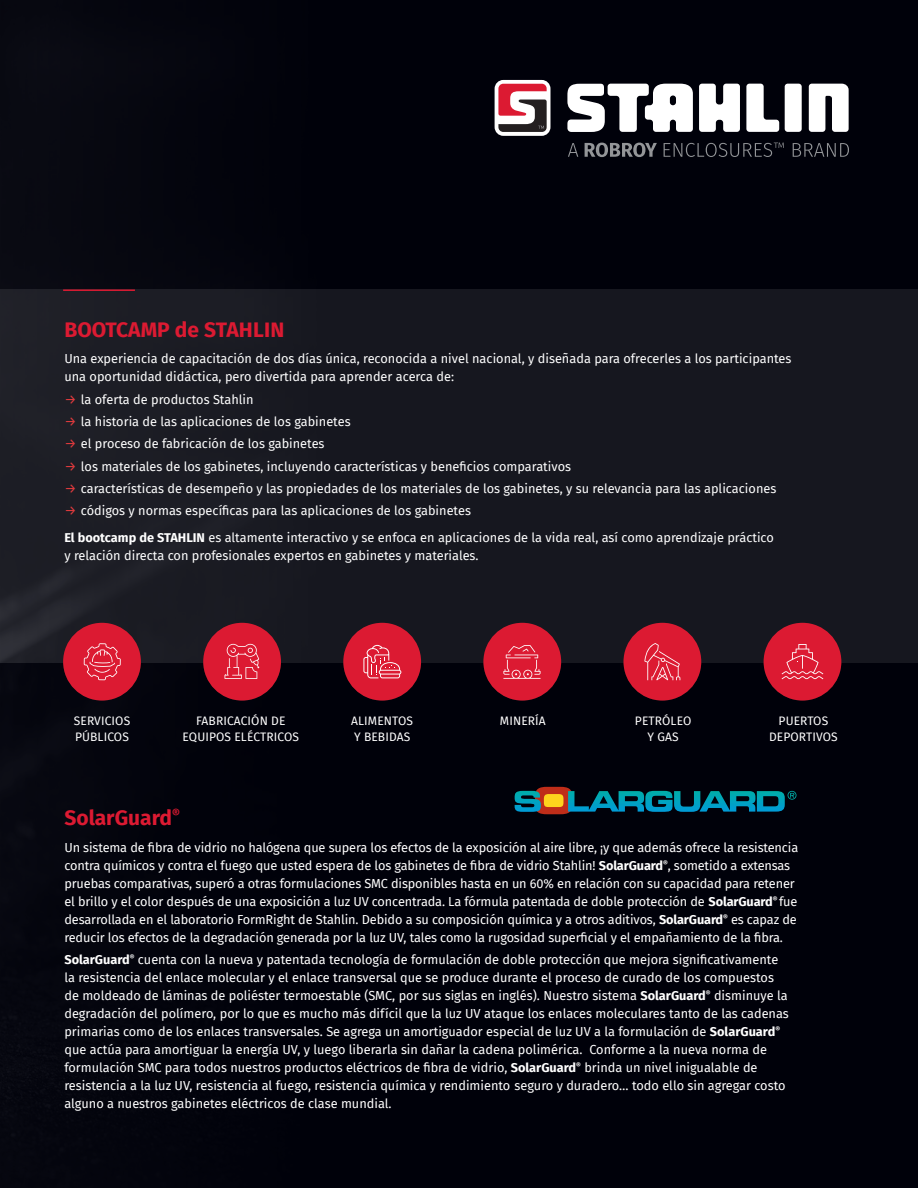
<style>
.page{position:relative;width:918px;height:1188px;background:#00010a}
.page>*{position:absolute;margin:0;border:0;box-sizing:border-box;transform-origin:0 0}
.t1{font:700 21px "Fira Sans";color:#dc1a32}
.t2{font:12.75px/18px "Fira Sans";color:#fff}
.t3{font:12px/15.6px "Fira Sans";letter-spacing:.01em;color:#fff;text-align:center}
.s1{font-size:13.5px;color:#df3a3d}
.s2{font-weight:700}
</style>
<div class="page">
<div style="left:0;top:289px;width:918px;height:374px;background:#16171f"></div>
<div style="left:495px;top:80px;width:56px;height:56px;background:#fff;border-radius:9px"></div>
<svg style="left:699px;top:84px;width:41px;height:48px;background:#dededf"></svg>
<svg style="left:746px;top:84px;width:33px;height:48px"></svg>
<div style="left:785px;top:84px;width:17px;height:48px;background:#fff;border-radius:3px"></div>
<svg style="left:809px;top:84px;width:40px;height:48px;background:#dadadc"></svg>
<svg style="left:567px;top:84px;width:126px;height:48px"></svg>
<svg style="left:568px;top:143px;width:10px;height:14px"></svg>
<svg style="left:585px;top:143px;width:72px;height:14px"></svg>
<svg style="left:664px;top:143px;width:120px;height:14px"></svg>
<svg style="left:793px;top:143px;width:56px;height:14px"></svg>
<svg style="left:498px;top:84px;width:49px;height:48px"></svg>
<hr style="left:63px;top:289px;width:72px;height:2px;background:#dc1a32">
<div style="left:63px;top:623px;width:78px;height:78px;background:#dc1a32;border-radius:50%"></div>
<svg style="left:84px;top:643px;width:37px;height:37px"></svg>
<div style="left:343px;top:623px;width:78px;height:78px;background:#dc1a32;border-radius:50%"></div>
<svg style="left:363px;top:645px;width:38px;height:33px"></svg>
<div style="left:203px;top:623px;width:78px;height:78px;background:#dc1a32;border-radius:50%"></div>
<svg style="left:225px;top:644px;width:34px;height:35px"></svg>
<div style="left:483px;top:623px;width:78px;height:78px;background:#dc1a32;border-radius:50%"></div>
<svg style="left:503px;top:645px;width:38px;height:34px"></svg>
<div style="left:624px;top:623px;width:77px;height:78px;background:#dc1a32;border-radius:50%"></div>
<svg style="left:644px;top:643px;width:36px;height:37px"></svg>
<div style="left:764px;top:623px;width:77px;height:78px;background:#dc1a32;border-radius:50%"></div>
<svg style="left:782px;top:644px;width:41px;height:35px"></svg>
<svg style="left:515px;top:787px;width:281px;height:27px"></svg>
<h1 class="t1" style="left:64px;top:312px;width:222px">BOOTCAMP de STAHLIN</h1>
<p class="t2" style="left:64px;top:350px;width:729px">Una experiencia de capacitación de dos días única, reconocida a nivel nacional, y diseñada para ofrecerles a los participantes una oportunidad didáctica, pero divertida para aprender acerca de:</p>
<p class="t2" style="left:64px;top:390px;width:191px"><span class="s1">→</span> la oferta de productos Stahlin</p>
<p class="t2" style="left:64px;top:412px;width:288px"><span class="s1">→</span> la historia de las aplicaciones de los gabinetes</p>
<p class="t2" style="left:64px;top:435px;width:262px"><span class="s1">→</span> el proceso de fabricación de los gabinetes</p>
<p class="t2" style="left:64px;top:457px;width:508px"><span class="s1">→</span> los materiales de los gabinetes, incluyendo características y beneficios comparativos</p>
<p class="t2" style="left:64px;top:479px;width:713px"><span class="s1">→</span> características de desempeño y las propiedades de los materiales de los gabinetes, y su relevancia para las aplicaciones</p>
<p class="t2" style="left:64px;top:497px;width:711px;line-height:26.7px"><span class="s1">→</span> códigos y normas específicas para las aplicaciones de los gabinetes<br><span class="s2">El bootcamp de STAHLIN</span> es altamente interactivo y se enfoca en aplicaciones de la vida real, así como aprendizaje práctico</p>
<p class="t2" style="left:64px;top:546px;width:416px">y relación directa con profesionales expertos en gabinetes y materiales.</p>
<p class="t3" style="left:183px;top:713px;width:118px">FABRICACIÓN DE<br>EQUIPOS ELÉCTRICOS</p>
<p class="t3" style="left:500px;top:713px;width:47px">MINERÍA</p>
<p class="t3" style="left:635px;top:713px;width:58px">PETRÓLEO<br>Y GAS</p>
<p class="t3" style="left:769px;top:713px;width:70px">PUERTOS<br>DEPORTIVOS</p>
<p class="t3" style="left:74px;top:713px;width:58px;text-align:left">SERVICIOS<br>PÚBLICOS</p>
<p class="t3" style="left:351px;top:713px;width:63px;text-align:left">ALIMENTOS<br>Y BEBIDAS</p>
<h1 class="t1" style="left:64px;top:800px;width:117px">SolarGuard<sup>®</sup></h1>
<p class="t2" style="left:64px;top:838px;width:735px">Un sistema de fibra de vidrio no halógena que supera los efectos de la exposición al aire libre, ¡y que además ofrece la resistencia contra químicos y contra el fuego que usted espera de los gabinetes de fibra de vidrio Stahlin! <span class="s2">SolarGuard</span><sup>®</sup>, sometido a extensas pruebas comparativas, superó a otras formulaciones SMC disponibles hasta en un 60% en relación con su capacidad para retener el brillo y el color después de una exposición a luz UV concentrada. La fórmula patentada de doble protección de <span class="s2">SolarGuard</span><sup>®</sup> fue desarrollada en el laboratorio FormRight de Stahlin. Debido a su composición química y a otros aditivos, <span class="s2">SolarGuard</span><sup>®</sup> es capaz de reducir los efectos de la degradación generada por la luz UV, tales como la rugosidad superficial y el empañamiento de la fibra.</p>
<p class="t2" style="left:64px;top:951px;width:726px"><span class="s2">SolarGuard</span><sup>®</sup> cuenta con la nueva y patentada tecnología de formulación de doble protección que mejora significativamente la resistencia del enlace molecular y el enlace transversal que se produce durante el proceso de curado de los compuestos de moldeado de láminas de poliéster termoestable (SMC, por sus siglas en inglés). Nuestro sistema <span class="s2">SolarGuard</span><sup>®</sup> disminuye la degradación del polímero, por lo que es mucho más difícil que la luz UV ataque los enlaces moleculares tanto de las cadenas primarias como de los enlaces transversales. Se agrega un amortiguador especial de luz UV a la formulación de <span class="s2">SolarGuard</span><sup>® </sup>que actúa para amortiguar la energía UV, y luego liberarla sin dañar la cadena polimérica. Conforme a la nueva norma de formulación SMC para todos nuestros productos eléctricos de fibra de vidrio, <span class="s2">SolarGuard</span><sup>®</sup> brinda un nivel inigualable de resistencia a la luz UV, resistencia al fuego, resistencia química y rendimiento seguro y duradero… todo ello sin agregar costo alguno a nuestros gabinetes eléctricos de clase mundial.</p>
</div>
